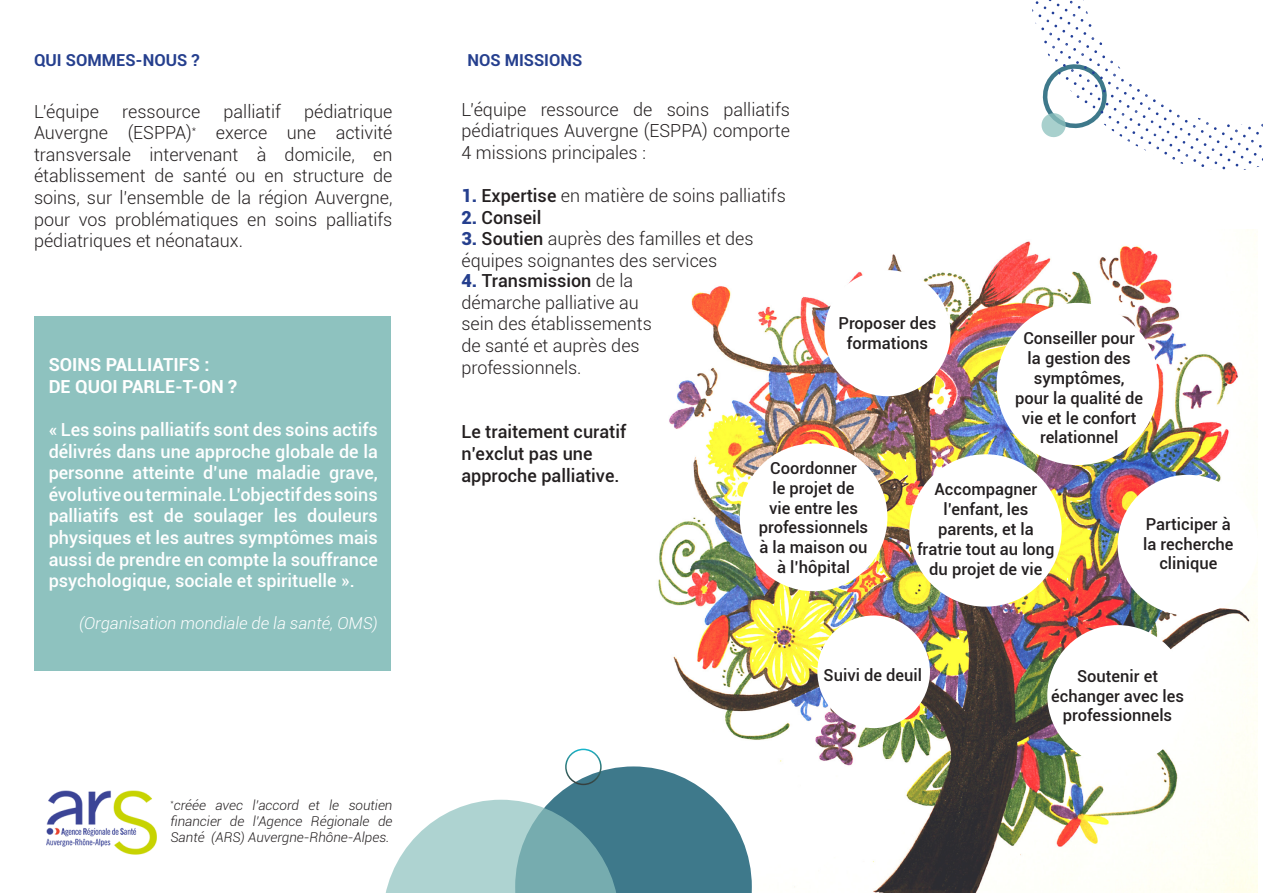
<style>
.page{position:relative;width:1263px;height:893px;background:#fff}
.page>*{position:absolute;margin:0;border:0;box-sizing:border-box;transform-origin:0 0}
.t1{font:300 18px/21.6px "Roboto";color:#231f20;text-align:justify}
.t2{font:500 18px/21.6px "Roboto";color:#fff;text-align:justify}
.t3{font:500 18px/21.6px "Roboto";color:#231f20}
.t4{font:700 18px "Roboto";color:#fff}
.t5{font:500 16.5px/19.8px "Roboto";color:#231f20;text-align:center}
.t6{font:italic 300 16.5px "Roboto";color:#fff}
.Sous_Titre{font:700 16.5px "Roboto";color:#253f8e}
.t7{font:italic 300 13.5px/16.2px "Roboto";color:#231f20;text-align:justify}
.s1{font-weight:900;color:#253f8e}
.s2{font-weight:500}
</style>
<div class="page">
<img style="left:658px;top:241px;width:599px;height:652px">
<svg style="left:1032px;top:0;width:231px;height:170px"></svg>
<svg style="left:385px;top:766px;width:367px;height:127px"></svg>
<div style="left:565px;top:749px;width:37px;height:36px;border:2px solid #fff;border-radius:50%"></div>
<div style="left:34px;top:316px;width:357px;height:355px;background:#8ec2bf"></div>
<div style="left:824px;top:270px;width:126px;height:126px;background:#fff;border-radius:50%"></div>
<div style="left:1047px;top:625px;width:141px;height:141px;background:#fff;border-radius:50%"></div>
<div style="left:1117px;top:475px;width:141px;height:140px;background:#fff;border-radius:50%"></div>
<div style="left:909px;top:454px;width:153px;height:153px;background:#fff;border-radius:50%"></div>
<div style="left:817px;top:615px;width:113px;height:113px;background:#fff;border-radius:50%"></div>
<div style="left:740px;top:443px;width:147px;height:148px;background:#fff;border-radius:50%"></div>
<div style="left:996px;top:303px;width:163px;height:162px;background:#fff;border-radius:50%"></div>
<img style="left:46px;top:790px;width:111px;height:65px">
<p class="Sous_Titre" style="left:34px;top:49px;width:167px">QUI SOMMES-NOUS ?</p>
<p class="Sous_Titre" style="left:467px;top:49px;width:116px">NOS MISSIONS</p>
<p class="t1" style="left:34px;top:100px;width:67px">L’équipe</p>
<p class="t1" style="left:122px;top:100px;width:80px">ressource</p>
<p class="t1" style="left:224px;top:100px;width:59px">palliatif</p>
<p class="t1" style="left:34px;top:100px;width:360px;text-indent:270px">pédiatrique Auvergne (ESPPA)<sup>*</sup> exerce une activité transversale intervenant à domicile, en établissement de santé ou en structure de soins, sur l’ensemble de la région Auvergne, pour vos problématiques en soins palliatifs pédiatriques et néonataux.</p>
<p class="t1" style="left:461px;top:98px;width:330px">L’équipe ressource de soins palliatifs pédiatriques Auvergne (ESPPA) comporte 4 missions principales :</p>
<p class="t1" style="left:461px;top:184px;width:326px"><span class="s1">1.</span> <span class="s2">Expertise</span> en matière de soins palliatifs</p>
<p class="t3" style="left:461px;top:206px;width:82px"><span class="s1">2.</span> Conseil</p>
<p class="t1" style="left:461px;top:227px;width:294px"><span class="s1">3.</span> <span class="s2">Soutien</span> auprès des familles et des équipes soignantes des services</p>
<p class="t4" style="left:49px;top:352px;width:162px">SOINS PALLIATIFS :</p>
<p class="t4" style="left:49px;top:374px;width:190px">DE QUOI PARLE-T-ON ?</p>
<p class="t2" style="left:49px;top:418px;width:331px">« Les soins palliatifs sont des soins actifs délivrés dans une approche globale de la personne atteinte d’une maladie grave, évolutive ou terminale. L’objectif des soins palliatifs est de soulager les douleurs physiques et les autres symptômes mais aussi de prendre en compte la souffrance psychologique, sociale et spirituelle ».</p>
<p class="t6" style="left:79px;top:611px;width:300px">(Organisation mondiale de la santé, OMS)</p>
<p class="t7" style="left:170px;top:796px;width:224px"><sup>*</sup>créée avec l’accord et le soutien financier de l’Agence Régionale de Santé (ARS) Auvergne-Rhône-Alpes.</p>
<p class="t1" style="left:461px;top:269px;width:192px;text-align:left"><span class="s1">4.</span> <span class="s2">Transmission</span> de la démarche palliative au sein des établissements de santé et auprès des professionnels.</p>
<p class="t3" style="left:461px;top:420px;width:166px">Le traitement curatif n’exclut pas une approche palliative.</p>
<p class="t5" style="left:838px;top:313px;width:99px">Proposer des formations</p>
<p class="t5" style="left:1015px;top:328px;width:129px">Conseiller pour la gestion des symptômes, pour la qualité de vie et le confort relationnel</p>
<p class="t5" style="left:759px;top:458px;width:111px">Coordonner<br>le projet de<br>vie entre les professionnels à la maison ou à l’hôpital</p>
<p class="t5" style="left:917px;top:479px;width:139px">Accompagner l’enfant, les parents, et la fratrie tout au long du projet de vie</p>
<p class="t5" style="left:1143px;top:513px;width:92px">Participer à la recherche clinique</p>
<p class="t5" style="left:823px;top:665px;width:100px">Suivi de deuil</p>
<p class="t5" style="left:1051px;top:665px;width:134px">Soutenir et échanger avec les professionnels</p>
</div>
